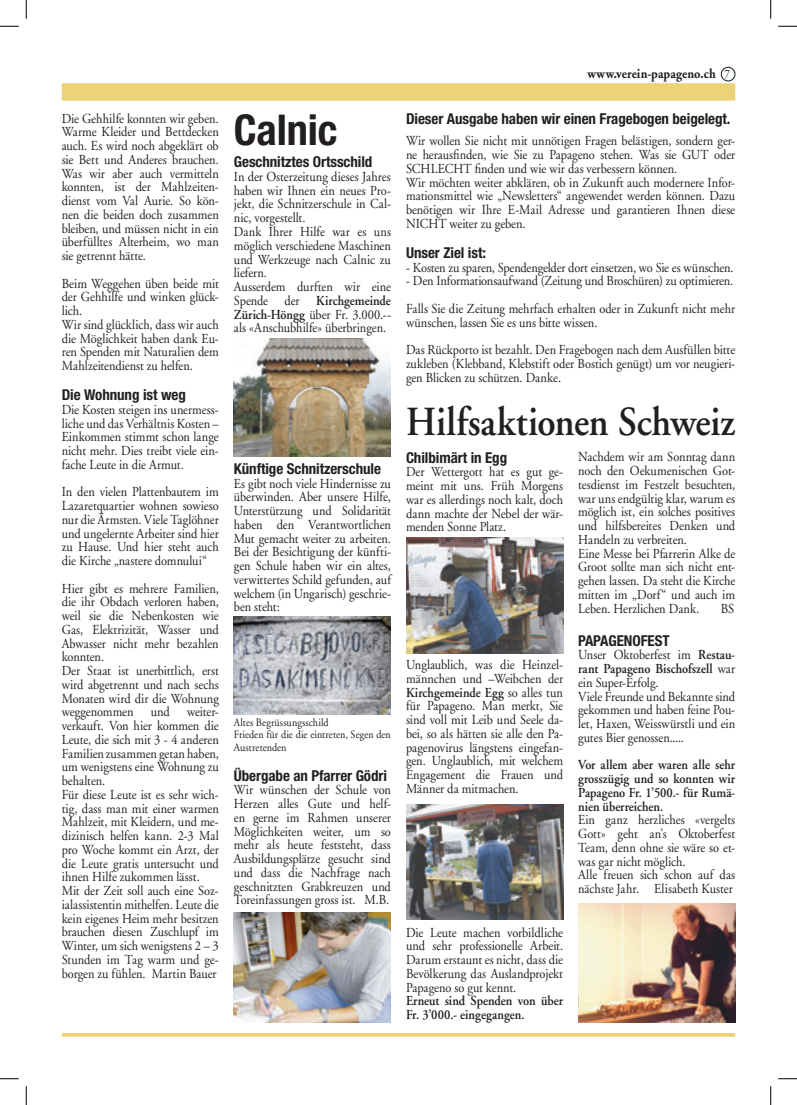
<style>
.page{position:relative;width:797px;height:1105px;background:#fff}
.page>*{position:absolute;margin:0;border:0;box-sizing:border-box;transform-origin:0 0}
.t1{font:700 condensed 42.5px "Helvetica Neue";color:#231f20}
.t2{font:600 41.25px "Adobe Garamond";color:#231f20;scale:.9 1}
.t3{font:700 condensed 15px "Helvetica Neue";letter-spacing:-.005em;color:#231f20}
.t4{font:13.75px/13.8px "Adobe Garamond";color:#231f20;scale:.9 1}
.t5{font:600 13.75px/13.8px "Adobe Garamond";letter-spacing:-.005em;color:#231f20;text-align:justify;scale:.9 1}
.t6{font:700 13.75px "Adobe Garamond";letter-spacing:.005em;color:#231f20;scale:.9 1}
.t7{font:11.25px/12.5px "Adobe Garamond";letter-spacing:.01em;color:#231f20;scale:.9 1}
.s1{font-weight:600}
.s2{font-weight:400;font-size:12.5px}
</style>
<div class="page">
<svg style="left:62px;top:1033px;width:673px;height:4px;background:#edd580"></svg>
<div style="left:721px;top:67px;width:14px;height:14px;border:1px solid #091b21;border-radius:50%"></div>
<div style="left:62px;top:83px;width:673px;height:18px;background:#ecd378"></div>
<img style="left:578px;top:904px;width:157px;height:118px">
<img style="left:406px;top:538px;width:157px;height:115px">
<img style="left:406px;top:804px;width:157px;height:115px">
<img style="left:234px;top:338px;width:157px;height:119px">
<img style="left:234px;top:616px;width:157px;height:99px">
<img style="left:234px;top:912px;width:157px;height:110px">
<svg style="left:0;top:25px;width:19px;height:2px"></svg>
<svg style="left:778px;top:25px;width:19px;height:2px"></svg>
<svg style="left:0;top:1078px;width:19px;height:1px"></svg>
<svg style="left:778px;top:1078px;width:19px;height:1px"></svg>
<svg style="left:25px;top:0;width:2px;height:19px"></svg>
<svg style="left:25px;top:1086px;width:2px;height:19px"></svg>
<svg style="left:770px;top:0;width:1px;height:19px"></svg>
<svg style="left:770px;top:1086px;width:1px;height:19px"></svg>
<p class="t4" style="left:62px;top:112px;width:176px;text-align:justify">Die Gehhilfe konnten wir geben.<br>Warme Kleider und Bettdecken auch. Es wird noch abgeklärt ob sie Bett und Anderes brauchen.<br>Was wir aber auch vermitteln konnten, ist der Mahlzeiten&shy;dienst vom Val Aurie. So kön&shy;nen die beiden doch zusammen bleiben, und müssen nicht in ein überfülltes Alterheim, wo man sie getrennt hätte.</p>
<p class="t4" style="left:62px;top:277px;width:176px">Beim Weggehen üben beide mit der Gehhilfe und winken glück&shy;lich.<br>Wir sind glücklich, dass wir auch die Möglichkeit haben dank Eu&shy;ren Spenden mit Naturalien dem<br>Mahlzeitendienst zu helfen.</p>
<p class="t3" style="left:62px;top:386px;width:126px">Die Wohnung ist weg</p>
<p class="t4" style="left:62px;top:403px;width:176px;text-align:justify">Die Kosten steigen ins unermess&shy;liche und das Verhältnis Kosten – Einkommen stimmt schon lange nicht mehr. Dies treibt viele ein&shy;fache Leute in die Armut.</p>
<p class="t4" style="left:62px;top:485px;width:176px;text-align:justify">In den vielen Plattenbautem im Lazaretquartier wohnen sowieso nur die Ärmsten. Viele Taglöhner und ungelernte Arbeiter sind hier zu Hause. Und hier steht auch die Kirche „nastere domnului“</p>
<p class="t4" style="left:62px;top:582px;width:176px">Hier gibt es mehrere Familien, die ihr Obdach verloren haben, weil sie die Nebenkosten wie<br>Gas, Elektrizität, Wasser und<br>Abwasser nicht mehr bezahlen konnten.<br>Der Staat ist unerbittlich, erst wird abgetrennt und nach sechs<br>Monaten wird dir die Wohnung weggenommen</p>
<p class="t4" style="left:151px;top:705px;width:23px">und</p>
<p class="t4" style="left:62px;top:705px;width:176px;text-indent:125px">weiter&shy;verkauft. Von hier kommen die<br>Leute, die sich mit 3 - 4 anderen<br>Familien zusammen getan haben, um wenigstens eine Wohnung zu behalten.<br>Für diese Leute ist es sehr wich&shy;tig, dass man mit einer warmen<br>Mahlzeit, mit Kleidern, und me&shy;dizinisch helfen kann. 2-3 Mal pro Woche kommt ein Arzt, der die Leute gratis untersucht und ihnen Hilfe zukommen lässt.<br>Mit der Zeit soll auch eine Soz&shy;ialassistentin mithelfen. Leute die kein eigenes Heim mehr besitzen brauchen diesen Zuschlupf im<br>Winter, um sich wenigstens 2 – 3<br>Stunden im Tag warm und ge&shy;borgen zu fühlen. Martin Bauer</p>
<h1 class="t1" style="left:234px;top:105px;width:105px">Calnic</h1>
<p class="t3" style="left:234px;top:153px;width:140px">Geschnitztes Ortsschild</p>
<p class="t4" style="left:234px;top:170px;width:176px">In der Osterzeitung dieses Jahres haben wir Ihnen ein neues Pro&shy;jekt, die Schnitzerschule in Cal&shy;nic, vorgestellt.<br>Dank Ihrer Hilfe war es uns möglich verschiedene Maschinen und Werkzeuge nach Calnic zu liefern.<br>Ausserdem durften wir eine<br>Spende der <span class="s1">Kirchgemeinde<br>Zürich-Höngg</span> über Fr. 3.000.-- als «Anschubhilfe» überbringen.</p>
<p class="t3" style="left:234px;top:459px;width:149px">Künftige Schnitzerschule</p>
<p class="t4" style="left:234px;top:477px;width:176px;text-align:justify">Es gibt noch viele Hindernisse zu überwinden. Aber unsere Hilfe, Unterstützung und Solidarität haben den Verantwortlichen Mut gemacht weiter zu arbeiten.<br>Bei der Besichtigung der künfti&shy;gen Schule haben wir ein altes, verwittertes Schild gefunden, auf welchem (in Ungarisch) geschrie&shy;ben steht:</p>
<p class="t7" style="left:234px;top:716px;width:176px">Altes Begrüssungsschild<br>Frieden für die die eintreten, Segen den<br>Austretenden</p>
<p class="t3" style="left:234px;top:766px;width:155px">Übergabe an Pfarrer Gödri</p>
<p class="t4" style="left:234px;top:783px;width:176px;text-align:justify">Wir wünschen der Schule von Herzen alles Gute und helf&shy;en gerne im Rahmen unserer Möglichkeiten weiter, um so mehr als heute feststeht, dass Ausbildungsplätze gesucht sind und dass die Nachfrage nach geschnitzten Grabkreuzen und Toreinfassungen gross ist. M.B.</p>
<p class="t6" style="left:587px;top:66px;width:160px">www.verein-papageno.ch <span class="s2">7</span></p>
<p class="t3" style="left:406px;top:110px;width:326px">Dieser Ausgabe haben wir einen Fragebogen beigelegt.</p>
<p class="t4" style="left:406px;top:134px;width:367px">Wir wollen Sie nicht mit unnötigen Fragen belästigen, sondern ger&shy;ne herausfinden, wie Sie zu Papageno stehen. Was sie GUT oder SCHLECHT finden und wie wir das verbessern können.<br>Wir möchten weiter abklären, ob in Zukunft auch modernere Infor&shy;mationsmittel wie „Newsletters“ angewendet werden können. Dazu benötigen wir Ihre E-Mail Adresse und garantieren Ihnen diese NICHT weiter zu geben.</p>
<p class="t3" style="left:406px;top:243px;width:81px">Unser Ziel ist:</p>
<p class="t4" style="left:406px;top:261px;width:365px">- Kosten zu sparen, Spendengelder dort einsetzen, wo Sie es wünschen.</p>
<p class="t4" style="left:406px;top:268px;width:367px;line-height:27.5px">- Den Informationsaufwand (Zeitung und Broschüren) zu optimieren.<br>Falls Sie die Zeitung mehrfach erhalten oder in Zukunft nicht mehr</p>
<p class="t4" style="left:406px;top:309px;width:367px;line-height:27.5px">wünschen, lassen Sie es uns bitte wissen.<br>Das Rückporto ist bezahlt. Den Fragebogen nach dem Ausfüllen bitte</p>
<p class="t4" style="left:406px;top:357px;width:367px">zukleben (Klebband, Klebstift oder Bostich genügt) um vor neugieri&shy;gen Blicken zu schützen. Danke.</p>
<h2 class="t2" style="left:406px;top:399px;width:367px">Hilfsaktionen Schweiz</h2>
<p class="t3" style="left:406px;top:448px;width:103px">Chilbimärt in Egg</p>
<p class="t4" style="left:406px;top:465px;width:176px;text-align:justify">Der Wettergott hat es gut ge&shy;meint mit uns. Früh Morgens war es allerdings noch kalt, doch dann machte der Nebel der wär&shy;menden Sonne Platz.</p>
<p class="t4" style="left:406px;top:658px;width:176px;text-align:justify">Unglaublich, was die Heinzel&shy;männchen und –Weibchen der <span class="s1">Kirchgemeinde Egg</span> so alles tun für Papageno. Man merkt, Sie sind voll mit Leib und Seele da&shy;bei, so als hätten sie alle den Pa&shy;pagenovirus längstens eingefan&shy;gen. Unglaublich, mit welchem Engagement die Frauen und Männer da mitmachen.</p>
<p class="t4" style="left:406px;top:926px;width:176px;text-align:justify">Die Leute machen vorbildliche und sehr professionelle Arbeit.<br>Darum erstaunt es nicht, dass die Bevölkerung das Auslandprojekt Papageno so gut kennt.</p>
<p class="t5" style="left:406px;top:994px;width:176px">Erneut sind Spenden von über<br>Fr. 3’000.- eingegangen.</p>
<p class="t4" style="left:578px;top:450px;width:176px">Nachdem wir am Sonntag dann noch den Oekumenischen Got&shy;tesdienst im Festzelt besuchten, war uns endgültig klar, warum es möglich ist, ein solches positives und hilfsbereites Denken und<br>Handeln zu verbreiten.<br>Eine Messe bei Pfarrerin Alke de<br>Groot sollte man sich nicht ent&shy;gehen lassen. Da steht die Kirche mitten im „Dorf“ und auch im<br>Leben. Herzlichen Dank.</p>
<p class="t4" style="left:720px;top:602px;width:17px">BS</p>
<p class="t3" style="left:578px;top:631px;width:93px">PAPAGENOFEST</p>
<p class="t4" style="left:578px;top:648px;width:176px">Unser Oktoberfest im <span class="s1">Restau&shy;rant Papageno Bischofszell</span> war ein Super-Erfolg.<br>Viele Freunde und Bekannte sind gekommen und haben feine Pou&shy;let, Haxen, Weisswürstli und ein gutes Bier genossen.....</p>
<p class="t5" style="left:578px;top:758px;width:176px">Vor allem aber waren alle sehr grosszügig und so konnten wir Papageno Fr. 1’500.- für Rumä&shy;nien überreichen.</p>
<p class="t4" style="left:578px;top:813px;width:176px">Ein ganz herzliches «vergelts<br>Gott» geht an's Oktoberfest<br>Team, denn ohne sie wäre so et&shy;was gar nicht möglich.<br>Alle freuen sich schon auf das nächste Jahr. Elisabeth Kuster</p>
</div>
